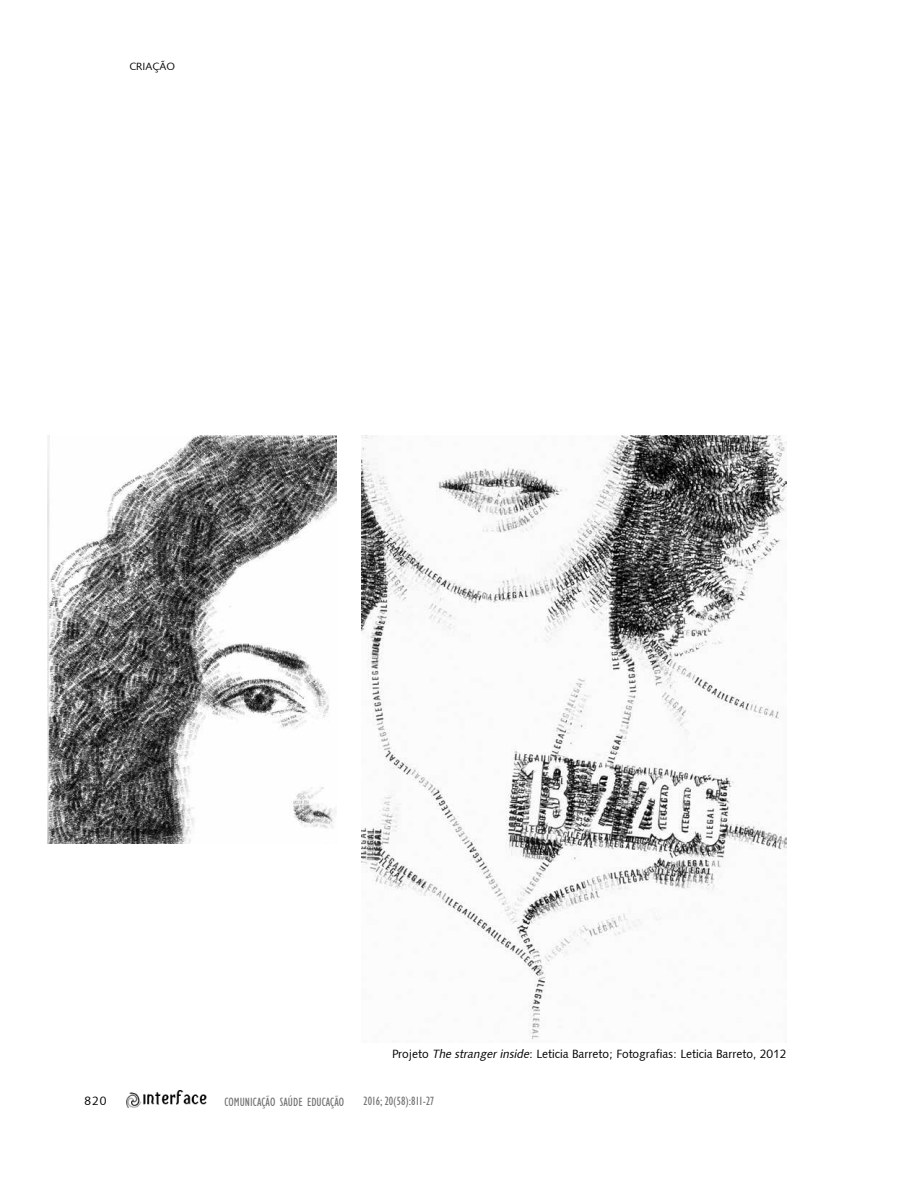
<style>
.page{position:relative;width:918px;height:1188px;background:#fff}
.page>*{position:absolute;margin:0;border:0;box-sizing:border-box;transform-origin:0 0}
.t1{font:12px "Humanist 531 BT Roman A";color:#000}
.t2{font:condensed 12px "Humanist 521 BT";color:#707172}
.t3{font:10.5px "Humanist 531 BT Roman A";color:#000}
.s1{font-style:italic}
</style>
<div class="page">
<img style="left:127px;top:1090px;width:80px;height:17px">
<img style="left:362px;top:435px;width:425px;height:605px">
<img style="left:47px;top:435px;width:289px;height:408px">
<p class="t3" style="left:129px;top:60px;width:47px">criação</p>
<p class="t1" style="left:392px;top:1047px;width:396px">Projeto <span class="s1">The stranger inside</span>: Leticia Barreto; Fotografias: Leticia Barreto, 2012</p>
<p class="t1" style="left:85px;top:1093px;width:23px">820</p>
<p class="t2" style="left:224px;top:1095px;width:121px">COMUNICAÇÃO SAÚDE EDUCAÇÃO</p>
<p class="t2" style="left:364px;top:1094px;width:72px">2016; 20(58):811-27</p>
</div>
